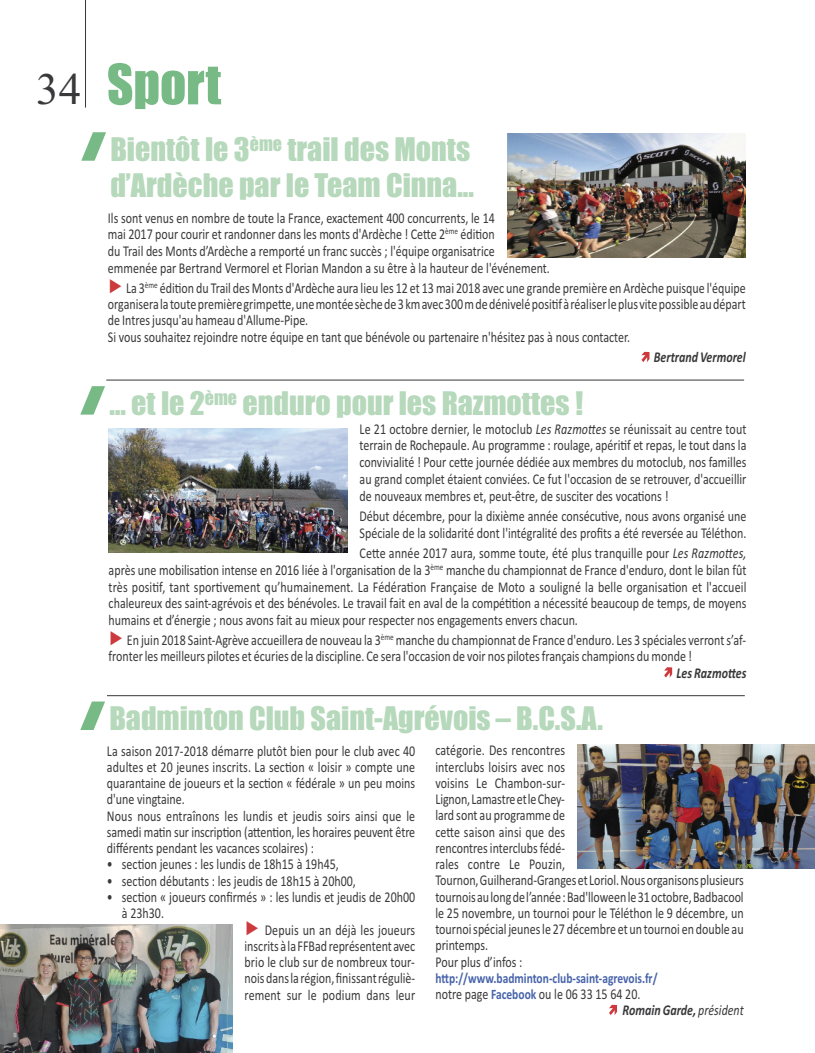
<style>
.page{position:relative;width:815px;height:1053px;background:#fff}
.page>*{position:absolute;margin:0;border:0;box-sizing:border-box;transform-origin:0 0}
.t1{font:51.25px "Impact";color:#77ba85}
.t2{font:30px/36px "Impact";color:#b6d8bb}
.t3{font:15px/16.2px "Calibri";color:#39383a;scale:.8 1}
.t4{font:italic 700 15px "Calibri";color:#39383a;scale:.8 1}
.t5{font:700 14.38px "Calibri";color:#4763a9;scale:.8 1}
.s1{font-family:"Times New Roman";font-size:45px;color:#39383a}
.s2{font-family:"Arial";font-size:20px;color:#cc3a3d}
.s3{font-style:italic}
.s4{font-weight:700;font-size:14.38px;color:#4763a9}
.s5{font-weight:700;font-style:italic}
</style>
<div class="page">
<hr style="left:85px;top:0;width:1px;height:107px;background:#39383a">
<svg style="left:80px;top:386px;width:25px;height:28px"></svg>
<svg style="left:81px;top:132px;width:25px;height:29px"></svg>
<hr style="left:106px;top:380px;width:638px;height:1px;background:#39383a">
<img style="left:109px;top:429px;width:238px;height:124px">
<img style="left:507px;top:134px;width:239px;height:124px">
<svg style="left:80px;top:701px;width:25px;height:29px"></svg>
<hr style="left:107px;top:695px;width:638px;height:1px;background:#39383a">
<svg style="left:664px;top:667px;width:8px;height:10px"></svg>
<svg style="left:641px;top:352px;width:8px;height:10px"></svg>
<img style="left:578px;top:744px;width:237px;height:124px">
<img style="left:0;top:924px;width:232px;height:128px">
<svg style="left:609px;top:1004px;width:8px;height:11px"></svg>
<h1 class="t1" style="left:36px;top:57px;width:186px"><span class="s1">34</span> Sport</h1>
<h2 class="t2" style="left:110px;top:132px;width:365px">Bientôt le 3<sup>ème</sup> trail des Monts d’Ardèche par le Team Cinna...</h2>
<p class="t3" style="left:108px;top:209px;width:554px;line-height:16.8px">Ils sont venus en nombre de toute la France, exactement 400 concurrents, le 14<br>mai 2017 pour courir et randonner dans les monts d'Ardèche ! Cette 2<sup>ème</sup> édition<br>du Trail des Monts d’Ardèche a remporté un franc succès ; l'équipe organisatrice<br>emmenée par Bertrand Vermorel et Florian Mandon a su être à la hauteur de l'événement.</p>
<p class="t3" style="left:108px;top:279px;width:799px"><span class="s2">►</span> La 3<sup>ème</sup> édition du Trail des Monts d'Ardèche aura lieu les 12 et 13 mai 2018 avec une grande première en Ardèche puisque l'équipe organiseralatoutepremièregrimpette,unemontéesèchede3kmavec300mdedénivelépositifàréaliserleplusvitepossibleaudépart de Intres jusqu'au hameau d'Allume-Pipe.<br>Si vous souhaitez rejoindre notre équipe en tant que bénévole ou partenaire n'hésitez pas à nous contacter.</p>
<p class="t4" style="left:654px;top:348px;width:116px">Bertrand Vermorel</p>
<h2 class="t2" style="left:109px;top:386px;width:475px">… et le 2<sup>ème</sup> enduro pour les Razmottes !</h2>
<p class="t3" style="left:360px;top:420px;width:485px;line-height:16.8px;text-align:justify">Le 21 octobre dernier, le motoclub <span class="s3">Les Razmottes</span> se réunissait au centre tout terrain de Rochepaule. Au programme : roulage, apéritif et repas, le tout dans la convivialité ! Pour cette journée dédiée aux membres du motoclub, nos familles au grand complet étaient conviées. Ce fut l'occasion de se retrouver, d'accueillir de nouveaux membres et, peut-être, de susciter des vocations !</p>
<p class="t3" style="left:360px;top:507px;width:485px;line-height:16.8px">Début décembre, pour la dixième année consécutive, nous avons organisé une<br>Spéciale de la solidarité dont l'intégralité des profits a été reversée au Téléthon.</p>
<p class="t3" style="left:109px;top:544px;width:799px;line-height:16.8px;text-align:justify;text-indent:251px">Cette année 2017 aura, somme toute, été plus tranquille pour <span class="s3">Les Razmottes, </span>après une mobilisation intense en 2016 liée à l'organisation de la 3<sup>ème</sup> manche du championnat de France d'enduro, dont le bilan fût très positif, tant sportivement qu’humainement. La Fédération Française de Moto a souligné la belle organisation et l'accueil chaleureux des saint-agrévois et des bénévoles. Le travail fait en aval de la compétition a nécessité beaucoup de temps, de moyens humains et d’énergie ; nous avons fait au mieux pour respecter nos engagements envers chacun.</p>
<p class="t3" style="left:109px;top:631px;width:798px"><span class="s2">►</span> En juin 2018 Saint-Agrève accueillera de nouveau la 3<sup>ème</sup> manche du championnat de France d'enduro. Les 3 spéciales verront s’af&shy;fronter les meilleurs pilotes et écuries de la discipline. Ce sera l'occasion de voir nos pilotes français champions du monde !</p>
<p class="t4" style="left:676px;top:664px;width:89px">Les Razmottes</p>
<h2 class="t2" style="left:109px;top:701px;width:495px">Badminton Club Saint-Agrévois – B.C.S.A.</h2>
<p class="t3" style="left:107px;top:742px;width:387px">La saison 2017-2018 démarre plutôt bien pour le club avec 40 adultes et 20 jeunes inscrits. La section « loisir » compte une quarantaine de joueurs et la section « fédérale » un peu moins d'une vingtaine.<br>Nous nous entraînons les lundis et jeudis soirs ainsi que le samedi matin sur inscription (attention, les horaires peuvent être différents pendant les vacances scolaires) :</p>
<p class="t3" style="left:107px;top:856px;width:291px">• section jeunes : les lundis de 18h15 à 19h45,</p>
<p class="t3" style="left:107px;top:872px;width:313px">• section débutants : les jeudis de 18h15 à 20h00,</p>
<p class="t3" style="left:107px;top:888px;width:387px">• section « joueurs confirmés » : les lundis et jeudis de 20h00</p>
<p class="t3" style="left:122px;top:904px;width:54px">à 23h30.</p>
<p class="t3" style="left:245px;top:921px;width:215px"><span class="s2">►</span> Depuis un an déjà les joueurs</p>
<p class="t3" style="left:245px;top:937px;width:215px">inscrits à la FFBadreprésentent avec</p>
<p class="t3" style="left:245px;top:953px;width:214px">brio le club sur de nombreux tour-</p>
<p class="t3" style="left:245px;top:969px;width:215px">noisdansla région,finissantréguliè-</p>
<p class="t3" style="left:245px;top:986px;width:215px">rement sur le podium dans leur</p>
<p class="t3" style="left:435px;top:742px;width:387px">catégorie. Des rencontres<br>interclubs loisirs avec nos<br>voisins Le Chambon-sur-<br>Lignon,LamastreetleChey-<br>lard sont au programme de<br>cette saison ainsi que des<br>rencontres interclubs fédé-<br>rales contre Le Pouzin,<br>Tournon,Guilherand-Grangeset Loriol.Nousorganisonsplusieurs tournoisaulongdel’année:Bad'lloweenle31octobre,Badbacool le 25 novembre, un tournoi pour le Téléthon le 9 décembre, un tournoispécial jeunesle 27 décembre et un tournoi en double au printemps.<br>Pour plus d’infos :</p>
<p class="t5" style="left:435px;top:969px;width:279px">http://www.badminton-club-saint-agrevois.fr/</p>
<p class="t3" style="left:623px;top:985px;width:153px;text-indent:-187px">notre page <span class="s4">Facebook</span> ou le 06 33 15 64 20.<br><span class="s5">Romain Garde,</span> <span class="s3">président</span></p>
</div>
